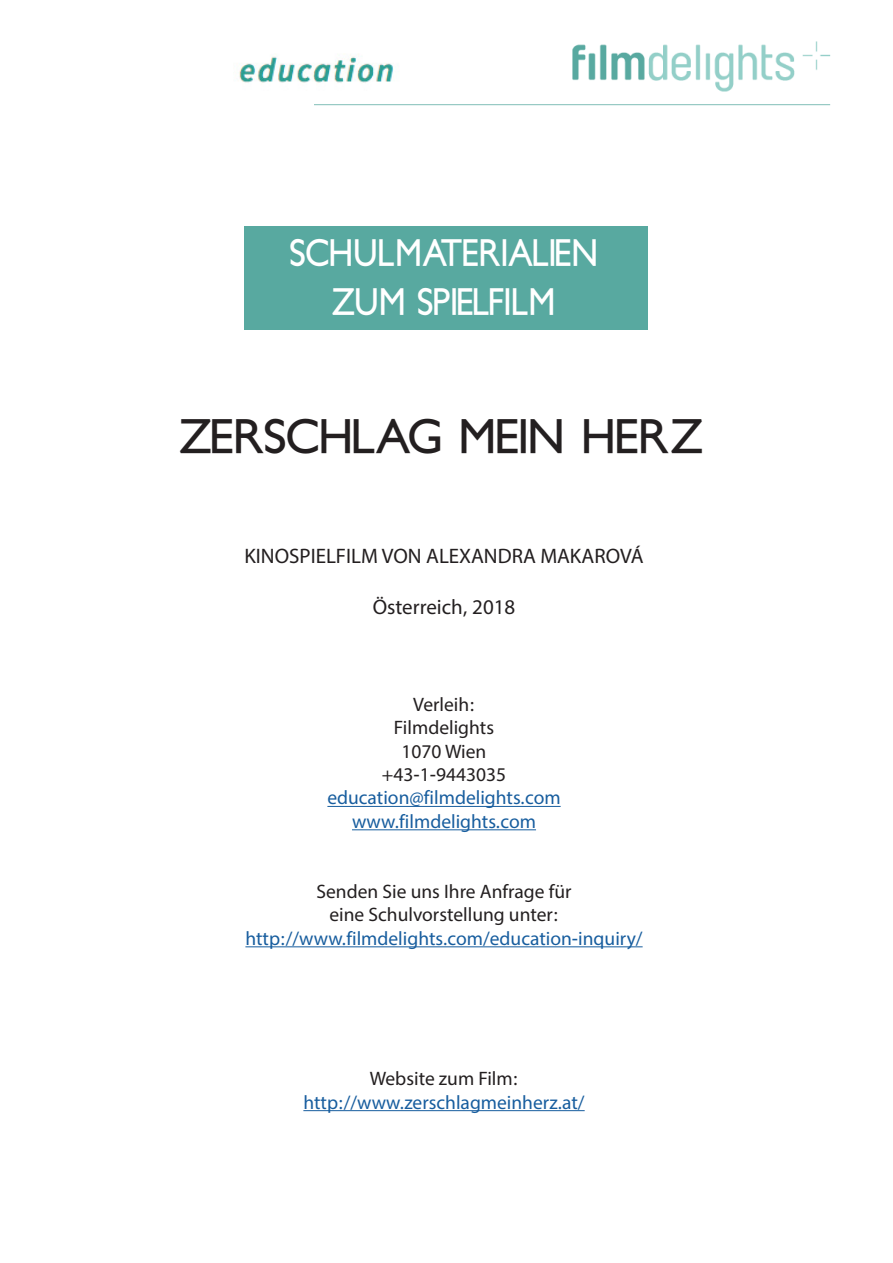
<style>
.page{position:relative;width:893px;height:1263px;background:#fff}
.page>*{position:absolute;margin:0;border:0;box-sizing:border-box;transform-origin:0 0}
.t1{font:700 46.5px "Petita";letter-spacing:-.045em;color:#231f20}
.t2{font:700 36.45px "Petita";letter-spacing:-.03em;color:#fff;scale:.91 1}
.t3{font:21px "Myriad Hebrew";color:#231f20}
.t4{font:19.5px "Myriad Hebrew";color:#175d9e}
.t5{font:19.5px "Myriad Hebrew";color:#231f20}
</style>
<div class="page">
<img style="left:314px;top:41px;width:517px;height:65px">
<img style="left:239px;top:45px;width:163px;height:46px">
<hr style="left:327px;top:806px;width:234px;height:1px;background:#175d9e">
<hr style="left:352px;top:829px;width:184px;height:1px;background:#175d9e">
<hr style="left:245px;top:946px;width:398px;height:1px;background:#175d9e">
<hr style="left:303px;top:1110px;width:282px;height:1px;background:#175d9e">
<div style="left:244px;top:226px;width:403px;height:103px;background:#58a9a0"></div>
<p class="t2" style="left:289px;top:230px;width:342px">SCHULMATERIALIEN</p>
<p class="t2" style="left:332px;top:280px;width:248px">ZUM SPIELFILM</p>
<p class="t1" style="left:179px;top:408px;width:525px">ZERSCHLAG MEIN HERZ</p>
<p class="t3" style="left:244px;top:545px;width:401px">KINOSPIELFILM VON ALEXANDRA MAKAROVÁ</p>
<p class="t3" style="left:373px;top:595px;width:144px">Österreich, 2018</p>
<p class="t5" style="left:413px;top:694px;width:63px">Verleih:</p>
<p class="t5" style="left:394px;top:717px;width:102px">Filmdelights</p>
<p class="t5" style="left:402px;top:740px;width:86px">1070 Wien</p>
<p class="t5" style="left:382px;top:764px;width:126px">+43-1-9443035</p>
<p class="t4" style="left:327px;top:787px;width:235px">education@filmdelights.com</p>
<p class="t4" style="left:352px;top:811px;width:186px">www.filmdelights.com</p>
<p class="t5" style="left:316px;top:881px;width:257px">Senden Sie uns Ihre Anfrage für</p>
<p class="t5" style="left:329px;top:904px;width:231px">eine Schulvorstellung unter:</p>
<p class="t4" style="left:245px;top:928px;width:399px">http://www.filmdelights.com/education-inquiry/</p>
<p class="t5" style="left:370px;top:1068px;width:150px">Website zum Film:</p>
<p class="t4" style="left:303px;top:1091px;width:283px">http://www.zerschlagmeinherz.at/</p>
</div>
